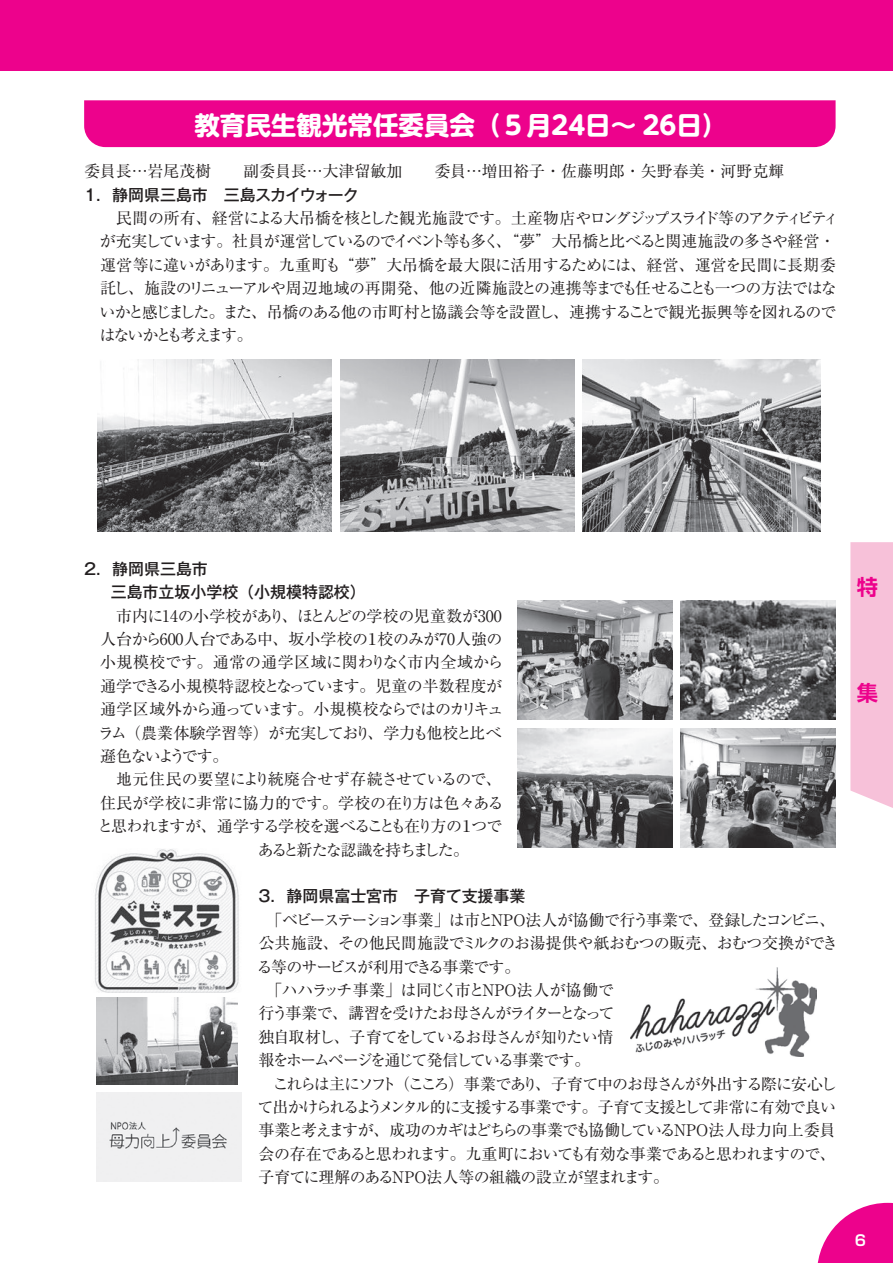
<style>
.page{position:relative;width:893px;height:1263px;background:#fff}
.page>*{position:absolute;margin:0;border:0;box-sizing:border-box;transform-origin:0 0}
.t1{font:700 25.5px "UD Shin M Go Pro";color:#fff}
.t2{font:700 21.3px "UD Shin Go Pro De";color:#ed028c}
.t3{font:15.9px/23.4px "Ryumin Pr 5";letter-spacing:-.08em;color:#231f20}
.t4{font:15.9px/23.4px "Ryumin Pr 5";letter-spacing:-.055em;color:#231f20}
.t5{font:15.9px "Ryumin Pr 5";color:#231f20}
.t6{font:15.9px "Ryumin Pr 5";letter-spacing:-.025em;color:#231f20}
.t7{font:15.9px "Ryumin Pr 5";letter-spacing:-.02em;color:#231f20}
.t8{font:500 15.9px/23.4px "Gothic MB101 Pr 5";color:#231f20}
.t9{font:15.9px "Ryumin Pr 5";letter-spacing:-.115em;color:#231f20}
.t10{font:15.9px/23.4px "Ryumin Pr 5";letter-spacing:-.1em;color:#231f20}
.t11{font:15.9px "Ryumin Pr 5";letter-spacing:-.11em;color:#231f20}
.t12{font:15.9px "Ryumin Pr 5";letter-spacing:-.035em;color:#231f20}
.t13{font:15.9px "Ryumin Pr 5";letter-spacing:-.015em;color:#231f20}
.t14{font:15.9px "Ryumin Pr 5";letter-spacing:-.125em;color:#231f20}
.t15{font:15.9px "Ryumin Pr 5";letter-spacing:-.005em;color:#231f20}
.t16{font:500 15.9px "Gothic MB101 Pr 5";letter-spacing:-.025em;color:#231f20}
.t17{font:15.9px "Ryumin Pr 5";letter-spacing:-.01em;color:#231f20}
.t18{font:15.9px "Ryumin Pr 5";letter-spacing:-.135em;color:#231f20}
.t19{font:15.9px "Ryumin Pr 5";letter-spacing:-.15em;color:#231f20}
.t20{font:700 14.85px "Shin Go Pr 5 De";color:#fff}
</style>
<div class="page">
<svg style="left:817px;top:1203px;width:76px;height:60px"></svg>
<div style="left:84px;top:100px;width:752px;height:47px;background:#ed028c"></div>
<img style="left:582px;top:359px;width:239px;height:173px">
<img style="left:98px;top:359px;width:234px;height:173px">
<img style="left:340px;top:359px;width:234px;height:172px">
<img style="left:95px;top:849px;width:144px;height:144px">
<img style="left:96px;top:998px;width:142px;height:86px">
<img style="left:630px;top:967px;width:187px;height:89px">
<img style="left:96px;top:1092px;width:145px;height:90px">
<img style="left:518px;top:601px;width:155px;height:119px">
<img style="left:518px;top:728px;width:155px;height:119px">
<img style="left:680px;top:601px;width:156px;height:119px">
<img style="left:680px;top:728px;width:156px;height:119px">
<div style="left:0;top:0;width:893px;height:70px;background:#ed028c"></div>
<div style="left:850px;top:542px;width:43px;height:266px;background:#f7c1d9"></div>
<h1 class="t1" style="left:194px;top:104px;width:534px">教育民生観光常任委員会（５月24日～ 26日(</h1>
<p class="t5" style="left:84px;top:159px;width:702px">委員長…岩尾茂樹　　副委員長…大津留敏加　　委員…増田裕子・佐藤明郎・矢野春美・河野克輝</p>
<p class="t16" style="left:82px;top:181px;width:278px">１．静岡県三島市　三島スカイウォーク</p>
<p class="t3" style="left:100px;top:205px;width:741px;text-align:right">　民間の所有、経営による大吊橋を核とした観光施設です。土産物店やロングジップスライド等のアクティビティ、“夢”大吊橋と比べると関連施設の多さや経営・</p>
<p class="t3" style="left:339px;top:229px;width:499px;text-indent:-239px">が充実しています。社員が運営しているのでイベント等も多く<br>“夢”大吊橋を最大限に活用するためには、経営、運営を民間に長期委</p>
<p class="t3" style="left:99px;top:252px;width:739px">運営等に違いがあります。九重町も<br>託し、施設のリニューアルや周辺地域の再開発、他の近隣施設との連携等までも任せることも一つの方法ではないかと感じました。また、吊橋のある他の市町村と協議会等を設置し、連携することで観光振興等を図れるのではないかとも考えます。</p>
<p class="t8" style="left:111px;top:556px;width:257px;text-indent:-28px">２．静岡県三島市<br>三島市立坂小学校（小規模特認校(</p>
<p class="t7" style="left:282px;top:603px;width:221px">、ほとんどの学校の児童数が300</p>
<p class="t6" style="left:100px;top:603px;width:186px">　市内に14の小学校があり</p>
<p class="t15" style="left:100px;top:627px;width:269px">人台から600人台である中、坂小学校の</p>
<p class="t5" style="left:100px;top:650px;width:405px">小規模校です。通常の通学区域に関わりなく市内全域から</p>
<p class="t12" style="left:100px;top:673px;width:403px">通学できる小規模特認校となっています。児童の半数程度が</p>
<p class="t4" style="left:100px;top:696px;width:405px">通学区域外から通っています。小規模校ならではのカリキュ</p>
<p class="t19" style="left:368px;top:720px;width:135px">、学力も他校と比べ</p>
<p class="t6" style="left:378px;top:627px;width:126px">校のみが70人強の</p>
<p class="t4" style="left:365px;top:626px;width:17px">１</p>
<p class="t17" style="left:98px;top:720px;width:274px">ラム（農業体験学習等）が充実しており</p>
<p class="t11" style="left:100px;top:743px;width:130px">遜色ないようです。</p>
<p class="t5" style="left:100px;top:767px;width:403px">　地元住民の要望により統廃合せず存続させているので、</p>
<p class="t7" style="left:100px;top:790px;width:405px">住民が学校に非常に協力的です。学校の在り方は色々ある</p>
<p class="t4" style="left:472px;top:813px;width:32px">つで</p>
<p class="t10" style="left:258px;top:813px;width:213px;text-indent:-160px">と思われますが、通学する学校を選べることも在り方のあると新たな認識を持ちました。</p>
<p class="t8" style="left:257px;top:883px;width:270px">３．静岡県富士宮市　子育て支援事業</p>
<p class="t9" style="left:258px;top:907px;width:578px">　「ベビーステーション事業」は市とNPO法人が協働で行う事業で、登録したコンビニ、</p>
<p class="t6" style="left:258px;top:931px;width:581px">公共施設、その他民間施設でミルクのお湯提供や紙おむつの販売、おむつ交換ができ</p>
<p class="t4" style="left:257px;top:954px;width:265px">る等のサービスが利用できる事業です。</p>
<p class="t13" style="left:258px;top:977px;width:357px">　「ハハラッチ事業」は同じく市とNPO法人が協働で</p>
<p class="t14" style="left:258px;top:1001px;width:357px">行う事業で、講習を受けたお母さんがライターとなって</p>
<p class="t4" style="left:258px;top:1024px;width:356px">独自取材し、子育てをしているお母さんが知りたい情</p>
<p class="t11" style="left:258px;top:1048px;width:333px">報をホームページを通じて発信している事業です。</p>
<p class="t4" style="left:535px;top:1071px;width:303px">、子育て中のお母さんが外出する際に安心し</p>
<p class="t4" style="left:459px;top:813px;width:17px">１</p>
<p class="t18" style="left:394px;top:1071px;width:146px">（こころ）事業であり</p>
<p class="t4" style="left:258px;top:1071px;width:580px">　これらは主にソフト<br>て出かけられるようメンタル的に支援する事業です。子育て支援として非常に有効で良い事業と考えますが、成功のカギはどちらの事業でも協働しているNPO法人母力向上委員会の存在であると思われます。九重町においても有効な事業であると思われますので、子育てに理解のあるNPO法人等の組織の設立が望まれます。</p>
<h2 class="t2" style="left:857px;top:569px;width:22px">特</h2>
<h2 class="t2" style="left:857px;top:676px;width:22px">集</h2>
<p class="t20" style="left:855px;top:1228px;width:13px">6</p>
</div>
